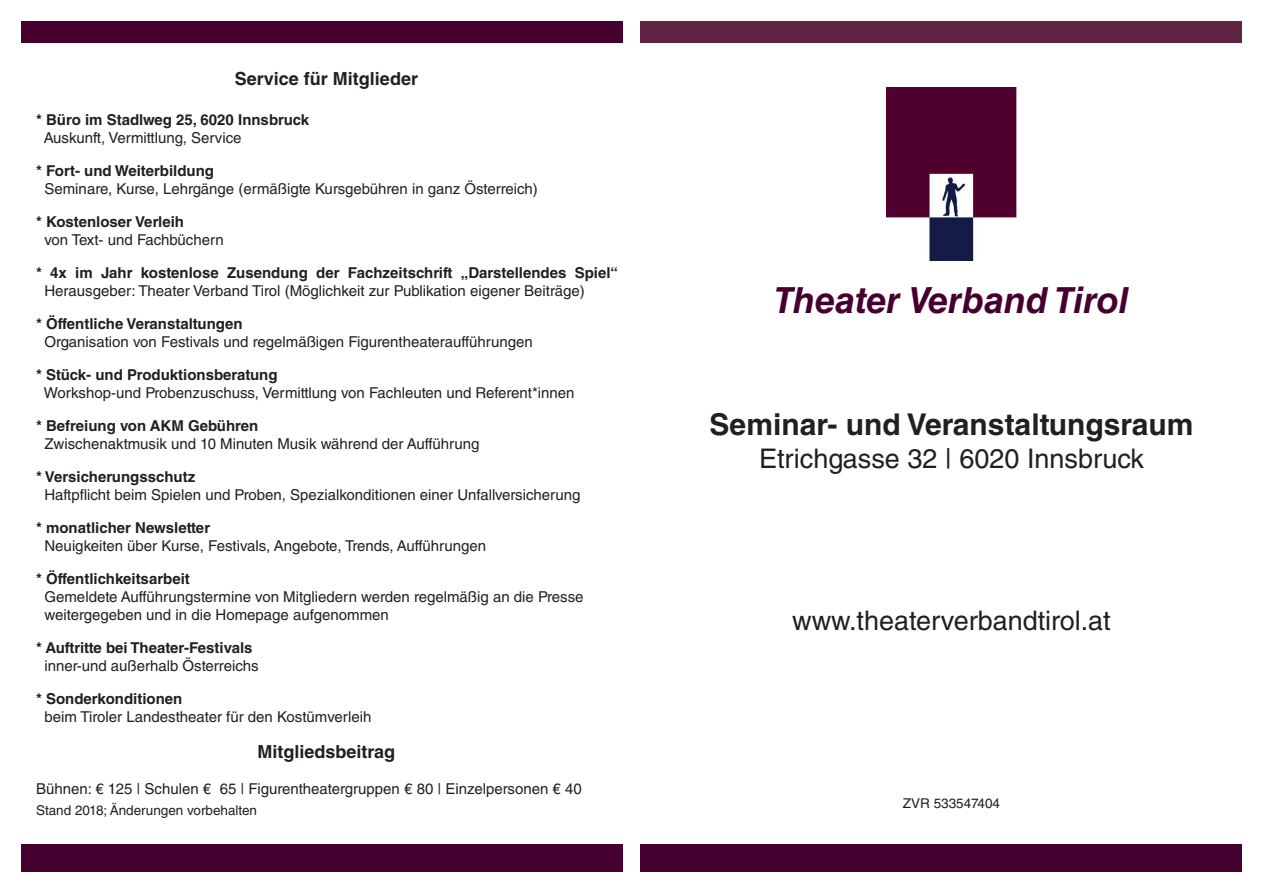
<style>
.page{position:relative;width:1263px;height:893px;background:#fff}
.page>*{position:absolute;margin:0;border:0;box-sizing:border-box;transform-origin:0 0}
.t1{font:italic 700 36px "Helvetica LT Std";color:#460030}
.t2{font:700 30px "Helvetica LT Std";color:#231f20}
.t3{font:27px "Helvetica LT Std";color:#231f20}
.t4{font:700 18px "Helvetica LT Std";color:#231f20}
.t5{font:15px/18px "Helvetica LT Std";color:#231f20}
.t6{font:700 15px "Helvetica LT Std";color:#231f20}
.t7{font:13.5px "Helvetica LT Std";color:#231f20}
.s1{font-weight:700}
</style>
<div class="page">
<div style="left:21px;top:21px;width:601px;height:22px;background:#460030"></div>
<div style="left:640px;top:21px;width:602px;height:22px;background:#5f2442"></div>
<div style="left:21px;top:844px;width:601px;height:28px;background:#460030"></div>
<div style="left:640px;top:844px;width:602px;height:28px;background:#460030"></div>
<img style="left:886px;top:87px;width:131px;height:174px">
<p class="t4" style="left:235px;top:68px;width:185px">Service für Mitglieder</p>
<p class="t6" style="left:36px;top:110px;width:275px">* Büro im Stadlweg 25, 6020 Innsbruck</p>
<p class="t5" style="left:44px;top:129px;width:199px">Auskunft, Vermittlung, Service</p>
<p class="t6" style="left:36px;top:161px;width:179px">* Fort- und Weiterbildung</p>
<p class="t5" style="left:44px;top:180px;width:495px">Seminare, Kurse, Lehrgänge (ermäßigte Kursgebühren in ganz Österreich)</p>
<p class="t6" style="left:36px;top:212px;width:149px">* Kostenloser Verleih</p>
<p class="t5" style="left:44px;top:231px;width:181px">von Text- und Fachbüchern</p>
<p class="t5" style="left:44px;top:264px;width:575px;text-indent:-8px"><span class="s1">* 4x im Jahr kostenlose Zusendung der Fachzeitschrift „Darstellendes Spiel“<br></span>Herausgeber: Theater Verband Tirol (Möglichkeit zur Publikation eigener Beiträge)</p>
<p class="t5" style="left:44px;top:315px;width:490px;text-indent:-8px"><span class="s1">* Öffentliche Veranstaltungen<br></span>Organisation von Festivals und regelmäßigen Figurentheateraufführungen</p>
<p class="t6" style="left:36px;top:365px;width:243px">* Stück- und Produktionsberatung</p>
<p class="t5" style="left:44px;top:384px;width:532px">Workshop-und Probenzuschuss, Vermittlung von Fachleuten und Referent*innen</p>
<p class="t5" style="left:44px;top:417px;width:436px;text-indent:-8px"><span class="s1">* Befreiung von AKM Gebühren<br></span>Zwischenaktmusik und 10 Minuten Musik während der Aufführung</p>
<p class="t6" style="left:36px;top:467px;width:161px">* Versicherungsschutz</p>
<p class="t5" style="left:44px;top:486px;width:537px">Haftpflicht beim Spielen und Proben, Spezialkonditionen einer Unfallversicherung</p>
<p class="t6" style="left:36px;top:518px;width:175px">* monatlicher Newsletter</p>
<p class="t5" style="left:44px;top:537px;width:443px">Neuigkeiten über Kurse, Festivals, Angebote, Trends, Aufführungen</p>
<p class="t6" style="left:36px;top:569px;width:155px">* Öffentlichkeitsarbeit</p>
<p class="t5" style="left:44px;top:588px;width:541px">Gemeldete Aufführungstermine von Mitgliedern werden regelmäßig an die Presse weitergegeben und in die Homepage aufgenommen</p>
<p class="t6" style="left:36px;top:638px;width:218px">* Auftritte bei Theater-Festivals</p>
<p class="t5" style="left:44px;top:657px;width:216px">inner-und außerhalb Österreichs</p>
<p class="t6" style="left:36px;top:689px;width:148px">* Sonderkonditionen</p>
<p class="t5" style="left:44px;top:708px;width:328px">beim Tiroler Landestheater für den Kostümverleih</p>
<p class="t4" style="left:258px;top:741px;width:139px">Mitgliedsbeitrag</p>
<p class="t5" style="left:36px;top:780px;width:547px">Bühnen: € 125 | Schulen € 65 | Figurentheatergruppen € 80 | Einzelpersonen € 40</p>
<p class="t7" style="left:36px;top:803px;width:222px">Stand 2018; Änderungen vorbehalten</p>
<p class="t1" style="left:774px;top:278px;width:356px">Theater Verband Tirol</p>
<p class="t2" style="left:710px;top:406px;width:485px">Seminar- und Veranstaltungsraum</p>
<p class="t3" style="left:759px;top:443px;width:386px">Etrichgasse 32 | 6020 Innsbruck</p>
<p class="t3" style="left:792px;top:605px;width:320px">www.theaterverbandtirol.at</p>
<p class="t7" style="left:903px;top:795px;width:99px">ZVR 533547404</p>
</div>
